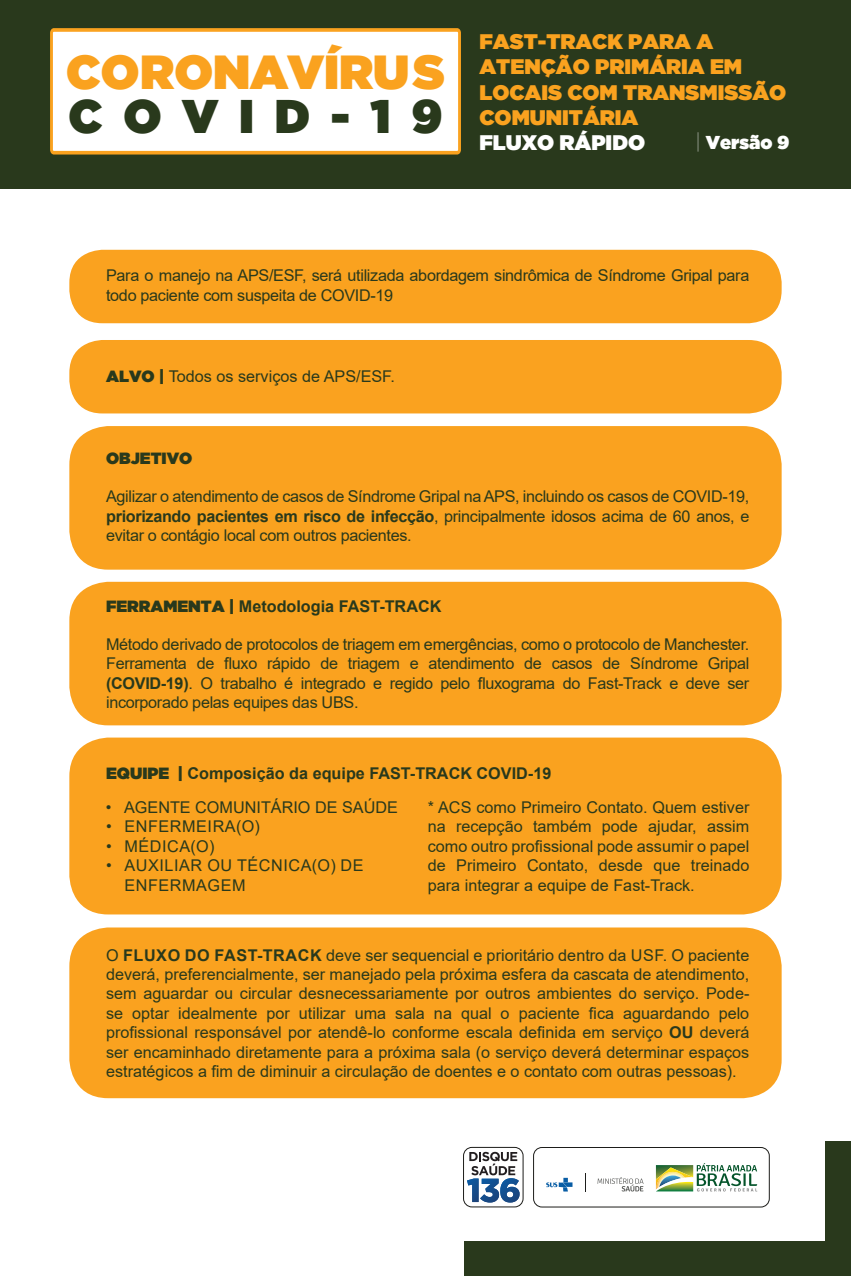
<style>
.page{position:relative;width:851px;height:1276px;background:#fff}
.page>*{position:absolute;margin:0;border:0;box-sizing:border-box;transform-origin:0 0}
.t1{font:47.7px "Gotham Ultra";color:#faa21f}
.t2{font:47.1px "Gotham Ultra";letter-spacing:.44em;color:#29391c}
.t3{font:21px/25.2px "Gotham Ultra";color:#faa21f}
.t4{font:21px "Gotham Ultra";color:#fff}
.t5{font:18.6px "Gotham Ultra";color:#fff}
.t6{font:16.2px/19.5px "Arial";letter-spacing:-.02em;color:#29391c;text-align:justify}
.t7{font:700 16.2px "Arial";color:#29391c}
.t8{font:16.2px "Arial";color:#29391c}
.t9{font:16.2px/19.5px "Arial";letter-spacing:.035em;color:#29391c}
.t10{font:16.2px "Gotham Ultra";color:#29391c}
.s1{font-family:"Gotham";font-weight:100;font-size:21px}
.s2{font-family:"Gotham Ultra"}
.s3{font-weight:700}
.s4{font-family:"Gotham Ultra";font-weight:400}
</style>
<div class="page">
<div style="left:464px;top:1241px;width:386px;height:35px;background:#29391c"></div>
<div style="left:825px;top:1141px;width:25px;height:135px;background:#29391c"></div>
<div style="left:69px;top:340px;width:712px;height:73px;background:#faa21f;border-radius:33px"></div>
<div style="left:69px;top:582px;width:712px;height:143px;background:#faa21f;border-radius:39px"></div>
<div style="left:69px;top:737px;width:712px;height:177px;background:#faa21f;border-radius:39px"></div>
<div style="left:69px;top:927px;width:712px;height:171px;background:#faa21f;border-radius:39px"></div>
<div style="left:69px;top:426px;width:712px;height:143px;background:#faa21f;border-radius:39px"></div>
<div style="left:69px;top:250px;width:712px;height:73px;background:#faa21f;border-radius:33px"></div>
<div style="left:533px;top:1147px;width:236px;height:60px;border:1px solid #1d1d1a;border-radius:8px"></div>
<div style="left:463px;top:1147px;width:60px;height:60px;border:1px solid #1d1d1a;border-radius:8px"></div>
<svg style="left:546px;top:1177px;width:26px;height:14px"></svg>
<svg style="left:597px;top:1177px;width:46px;height:14px"></svg>
<svg style="left:655px;top:1163px;width:102px;height:28px"></svg>
<svg style="left:467px;top:1151px;width:52px;height:51px"></svg>
<div style="left:0;top:0;width:850px;height:189px;background:#29391c"></div>
<svg style="left:50px;top:28px;width:411px;height:126px;fill:#fff"></svg>
<h1 class="t1" style="left:66px;top:44px;width:380px">CORONAVÍRUS</h1>
<h2 class="t2" style="left:69px;top:89px;width:375px">COVID-19</h2>
<p class="t3" style="left:479px;top:29px;width:308px">FAST-TRACK PARA A<br>ATENÇÃO PRIMÁRIA EM<br>LOCAIS COM TRANSMISSÃO<br>COMUNITÁRIA</p>
<p class="t4" style="left:479px;top:130px;width:167px">FLUXO RÁPIDO</p>
<p class="t5" style="left:695px;top:131px;width:95px"><span class="s1">|</span> Versão 9</p>
<p class="t6" style="left:106px;top:266px;width:644px">Para o manejo na APS/ESF, será utilizada abordagem sindrômica de Síndrome Gripal para todo paciente com suspeita de COVID-19</p>
<p class="t8" style="left:106px;top:365px;width:290px"><span class="s2">ALVO |</span> Todos os serviços de APS/ESF.</p>
<p class="t10" style="left:106px;top:449px;width:88px">OBJETIVO</p>
<p class="t6" style="left:106px;top:486px;width:644px">Agilizar o atendimento de casos de Síndrome Gripal na APS, incluindo os casos de COVID-19, <span class="s3">priorizando pacientes em risco de infecção</span>, principalmente idosos acima de 60 anos, e evitar o contágio local com outros pacientes.</p>
<p class="t7" style="left:106px;top:595px;width:244px"><span class="s4">FERRAMENTA |</span> Metodologia FAST</p>
<p class="t7" style="left:379px;top:595px;width:18px">-TRACK</p>
<p class="t6" style="left:106px;top:634px;width:645px">Método derivado de protocolos de triagem em emergências, como o protocolo de Manchester.<br>Ferramenta de fluxo rápido de triagem e atendimento de casos de Síndrome Gripal <span class="s3">(COVID-19)</span>. O trabalho é integrado e regido pelo fluxograma do Fast-Track e deve ser incorporado pelas equipes das U BS.</p>
<p class="t7" style="left:106px;top:762px;width:275px"><span class="s4">EQUIPE |</span> Composição da equipe FAST</p>
<p class="t7" style="left:410px;top:762px;width:18px">-TRACK</p>
<p class="t7" style="left:476px;top:762px;width:76px">COVID-19</p>
<p class="t8" style="left:106px;top:796px;width:294px">• AGENTE COMU NITÁRIO DE SAÚDE</p>
<p class="t6" style="left:106px;top:817px;width:155px">• EnfermeirA(O)</p>
<p class="t6" style="left:106px;top:836px;width:110px">• MÉDICA(O)</p>
<p class="t9" style="left:124px;top:855px;width:241px;text-indent:-18px">• AUXI LIAR OU TÉCNI CA(O) DE<br>ENFERMAGEM</p>
<p class="t6" style="left:427px;top:797px;width:323px">* ACS como Primeiro Contato. Quem estiver na recepção também pode ajudar, assim como outro profissional pode assumir o papel de Primeiro Contato, desde que treinado para integrar a equipe de Fast-Track.</p>
<p class="t6" style="left:106px;top:945px;width:644px">O <span class="s3">fluxo do fast-track</span> deve ser sequencial e prioritário dentro da usf. O paciente deverá, preferencialmente, ser manejado pela próxima esfera da cascata de atendimento, sem aguardar ou circular desnecessariamente por outros ambientes do serviço. Pode&shy;se optar idealmente por utilizar uma sala na qual o paciente fica aguardando pelo profissional responsável por atendê-lo conforme escala definida em serviço <span class="s3">OU</span> deverá ser encaminhado diretamente para a próxima sala (o serviço deverá determinar espaços estratégicos a fim de diminuir a circulação de doentes e o contato com outras pessoas).</p>
</div>
